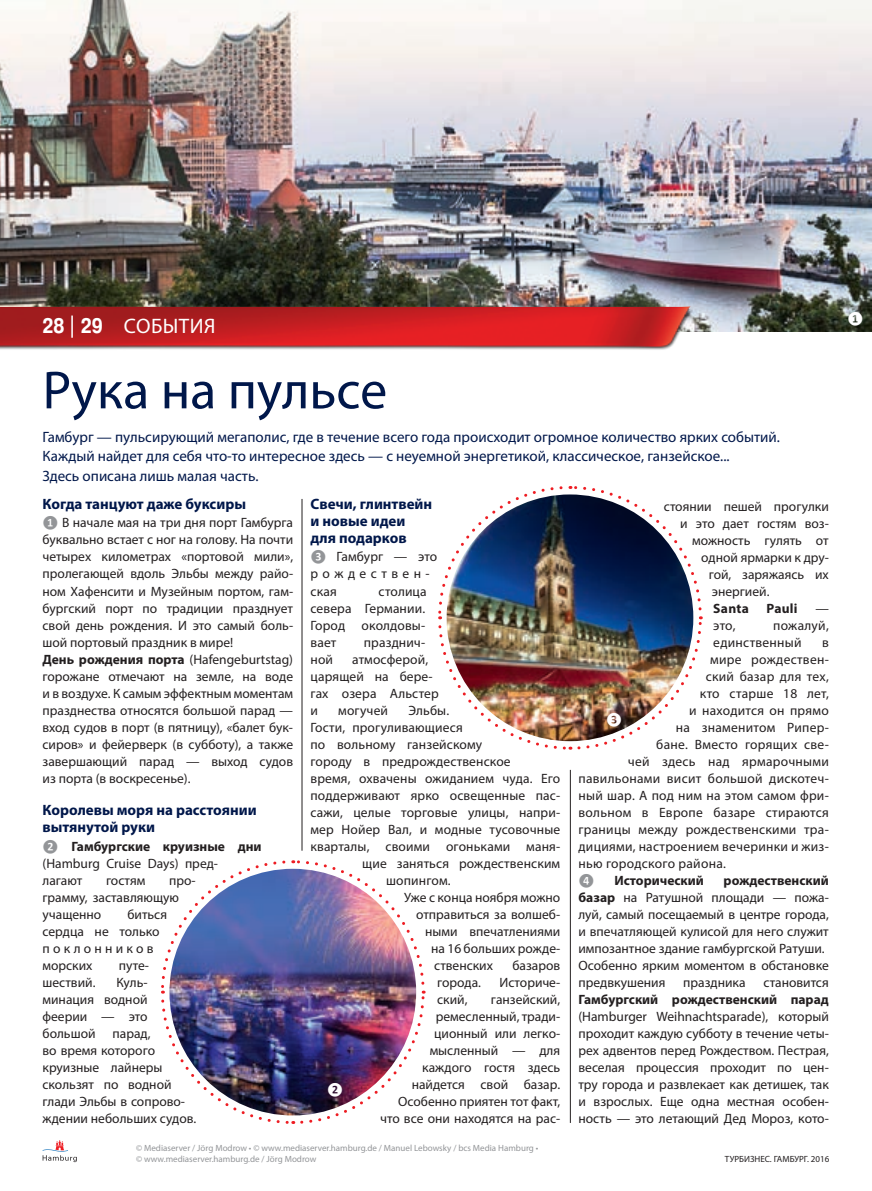
<style>
.page{position:relative;width:872px;height:1191px;background:#fff}
.page>*{position:absolute;margin:0;border:0;box-sizing:border-box;transform-origin:0 0}
.t1{font:54px "Myriad Pro";color:#00174a}
.t2{font:21px "Myriad Pro";letter-spacing:.02em;color:#fff}
.t3{font:15px/19.5px "Myriad Pro";color:#00174a}
.t4{font:700 15px/17px "Myriad Pro";color:#00174a}
.t5{font:13.5px/17px "Myriad Pro";color:#231f20}
.t6{font:13.5px/17px "Myriad Pro";letter-spacing:.02em;color:#231f20}
.t7{font:700 13.5px "Myriad Pro";color:#231f20}
.t8{font:700 12px "Calibri";color:#fff}
.t9{font:700 12px "Calibri";color:#939598}
.t10{font:9px/10.8px "Myriad Pro";color:#939598}
.t11{font:9px "Myriad Pro";color:#231f20}
.s1{font-family:"Pragmatica Cond C";font-weight:700}
.s2{font-family:"Calibri";font-weight:700;font-size:12px;color:#939598}
.s3{font-weight:700}
</style>
<div class="page">
<img style="left:0;top:0;width:872px;height:332px">
<hr style="left:302px;top:499px;width:1px;height:351px;background:#231f20">
<hr style="left:570px;top:770px;width:1px;height:353px;background:#231f20">
<svg style="left:161px;top:860px;width:265px;height:264px"></svg>
<img style="left:169px;top:868px;width:247px;height:247px;border-radius:123px">
<svg style="left:438px;top:486px;width:265px;height:264px"></svg>
<img style="left:446px;top:494px;width:247px;height:247px;border-radius:123px">
<svg style="left:43px;top:1140px;width:34px;height:22px"></svg>
<img style="left:0;top:306px;width:699px;height:44px">
<h2 class="t2" style="left:43px;top:313px;width:174px"><span class="s1">28 | 29</span> СОБЫТИЯ</h2>
<h1 class="t1" style="left:43px;top:357px;width:346px">Рука на пульсе</h1>
<p class="t3" style="left:43px;top:427px;width:739px">Гамбург — пульсирующий мегаполис, где в течение всего года происходит огромное количество ярких событий.<br>Каждый найдет для себя что-то интересное здесь — с неуемной энергетикой, классическое, ганзейское...<br>Здесь описана лишь малая часть.</p>
<p class="t4" style="left:43px;top:495px;width:205px">Когда танцуют даже буксиры</p>
<p class="t5" style="left:43px;top:514px;width:252px"><span class="s2">❶</span> В начале мая на три дня порт Гамбурга буквально встает с ног на голову. На почти четырех километрах «портовой мили», пролегающей вдоль Эльбы между райо&shy;ном Хафенсити и Музейным портом, гам&shy;бургский порт по традиции празднует свой день рождения. И это самый боль&shy;шой портовый праздник в мире!<br><span class="s3">День рождения порта</span> (Hafengeburtstag) горожане отмечают на земле, на воде и в воздухе. К самым эффектным моментам празднества относятся большой парад — вход судов в порт (в пятницу), «балет бук&shy;сиров» и фейерверк (в субботу), а также завершающий парад — выход судов из порта (в воскресенье).</p>
<p class="t4" style="left:43px;top:801px;width:216px">Королевы моря на расстоянии вытянутой руки</p>
<p class="t5" style="left:43px;top:837px;width:221px"><span class="s2">❷</span> <span class="s3">Гамбургские круизные дни </span>(Hamburg Cruise Days) пред-<br>лагают</p>
<p class="t5" style="left:43px;top:871px;width:155px;text-indent:126px">про&shy;грамму, заставляющую учащенно</p>
<p class="t5" style="left:106px;top:871px;width:41px">гостям</p>
<p class="t5" style="left:43px;top:905px;width:126px;text-indent:85px">биться сердца не только поклонников морских</p>
<p class="t5" style="left:119px;top:956px;width:32px">путе-</p>
<p class="t5" style="left:43px;top:973px;width:54px">шествий.</p>
<p class="t5" style="left:43px;top:973px;width:107px;text-align:justify;text-indent:74px">Куль&shy;минация водной феерии — это большой</p>
<p class="t5" style="left:43px;top:1024px;width:155px;text-indent:70px">парад,<br>во время которого круизные лайнеры скользят по водной глади Эльбы в сопрово&shy;ждении небольших судов.</p>
<p class="t4" style="left:310px;top:495px;width:123px">Свечи, глинтвейн и новые идеи для подарков</p>
<p class="t6" style="left:310px;top:548px;width:128px"><span class="s2">❸</span> Гамбург — это рождествен&shy;ская</p>
<p class="t5" style="left:310px;top:582px;width:118px;text-align:justify;text-indent:68px">столица севера Германии.<br>Город околдовы&shy;вает</p>
<p class="t5" style="left:364px;top:633px;width:63px">празднич-</p>
<p class="t5" style="left:310px;top:650px;width:130px;text-indent:42px">атмосферой, царящей на бере&shy;гах озера Альстер и</p>
<p class="t5" style="left:310px;top:650px;width:24px">ной</p>
<p class="t5" style="left:338px;top:701px;width:51px">могучей</p>
<p class="t5" style="left:408px;top:701px;width:42px">Эльбы.</p>
<p class="t5" style="left:310px;top:718px;width:154px">Гости, прогуливающиеся</p>
<p class="t5" style="left:310px;top:735px;width:173px">по вольному ганзейскому</p>
<p class="t5" style="left:310px;top:752px;width:202px">городу в предрождественское</p>
<p class="t5" style="left:310px;top:769px;width:251px">время, охвачены ожиданием чуда. Его</p>
<p class="t5" style="left:310px;top:786px;width:251px">поддерживают ярко освещенные пас-</p>
<p class="t5" style="left:310px;top:803px;width:251px">сажи, целые торговые улицы, напри-</p>
<p class="t5" style="left:310px;top:820px;width:251px">мер Нойер Вал, и модные тусовочные</p>
<p class="t5" style="left:310px;top:837px;width:251px">кварталы, своими огоньками маня-</p>
<p class="t5" style="left:362px;top:854px;width:200px">щие заняться рождественским</p>
<p class="t5" style="left:386px;top:871px;width:66px">шопингом.</p>
<p class="t5" style="left:404px;top:888px;width:158px">Уже с конца ноября можно</p>
<p class="t5" style="left:416px;top:905px;width:146px">отправиться за волшеб-</p>
<p class="t5" style="left:425px;top:922px;width:136px">ными впечатлениями</p>
<p class="t5" style="left:431px;top:939px;width:131px">на 16 больших рожде-</p>
<p class="t5" style="left:434px;top:956px;width:60px">ственских</p>
<p class="t5" style="left:512px;top:956px;width:49px">базаров</p>
<p class="t5" style="left:437px;top:973px;width:45px">города.</p>
<p class="t5" style="left:499px;top:973px;width:62px">Историче-</p>
<p class="t5" style="left:437px;top:990px;width:32px">ский,</p>
<p class="t5" style="left:380px;top:990px;width:182px;text-align:right">ганзейский,<br>ремесленный, тради&shy;ционный или легко&shy;мысленный — для каждого гостя здесь найдется свой базар.<br>Особенно приятен тот факт, что все они находятся на рас-</p>
<p class="t8" style="left:327px;top:1082px;width:17px">❷</p>
<p class="t5" style="left:664px;top:497px;width:166px">стоянии пешей прогулки</p>
<p class="t5" style="left:680px;top:514px;width:150px">и это дает гостям воз-</p>
<p class="t5" style="left:692px;top:531px;width:138px">можность гулять от</p>
<p class="t5" style="left:701px;top:548px;width:129px">одной ярмарки к дру-</p>
<p class="t5" style="left:709px;top:565px;width:122px">гой, заряжаясь их</p>
<p class="t5" style="left:712px;top:582px;width:59px">энергией.</p>
<p class="t7" style="left:713px;top:599px;width:37px">Santa</p>
<p class="t7" style="left:766px;top:599px;width:33px">Pauli</p>
<p class="t5" style="left:815px;top:599px;width:15px">—</p>
<p class="t5" style="left:713px;top:616px;width:24px">это,</p>
<p class="t6" style="left:713px;top:616px;width:117px;text-indent:60px">пожалуй, единственный</p>
<p class="t5" style="left:822px;top:633px;width:8px">в</p>
<p class="t6" style="left:710px;top:650px;width:120px">мире рождествен-</p>
<p class="t6" style="left:706px;top:667px;width:124px">ский базар для тех,</p>
<p class="t6" style="left:700px;top:684px;width:130px">кто старше 18 лет,</p>
<p class="t6" style="left:689px;top:701px;width:141px">и находится он прямо</p>
<p class="t6" style="left:676px;top:718px;width:155px">на знаменитом Рипер-</p>
<p class="t6" style="left:656px;top:735px;width:174px">бане. Вместо горящих све-</p>
<p class="t6" style="left:628px;top:752px;width:203px">чей здесь над ярмарочными</p>
<p class="t6" style="left:578px;top:769px;width:252px">павильонами висит большой дискотеч-</p>
<p class="t6" style="left:578px;top:786px;width:252px">ный шар. А под ним на этом самом фри-</p>
<p class="t6" style="left:578px;top:803px;width:252px">вольном в Европе базаре стираются</p>
<p class="t6" style="left:578px;top:820px;width:252px">границы между рождественскими тра-</p>
<p class="t6" style="left:578px;top:837px;width:252px">дициями, настроением вечеринки и жиз-</p>
<p class="t6" style="left:578px;top:854px;width:149px">нью городского района.</p>
<p class="t9" style="left:578px;top:873px;width:17px">❹</p>
<p class="t7" style="left:614px;top:871px;width:91px">Исторический</p>
<p class="t8" style="left:606px;top:712px;width:17px">❸</p>
<p class="t5" style="left:578px;top:871px;width:252px;text-indent:145px"><span class="s3">рождественский базар</span> на Ратушной площади — пожа&shy;луй, самый посещаемый в центре города, и впечатляющей кулисой для него служит импозантное здание гамбургской Ратуши.<br>Особенно ярким моментом в обстановке предвкушения</p>
<p class="t5" style="left:683px;top:973px;width:64px">праздника</p>
<p class="t5" style="left:763px;top:973px;width:67px">становится</p>
<p class="t7" style="left:578px;top:990px;width:252px">Гамбургский рождественский парад</p>
<p class="t5" style="left:578px;top:1007px;width:252px;text-align:justify">(Hamburger Weihnachtsparade), который проходит каждую субботу в течение четы&shy;рех адвентов перед Рождеством. Пестрая, веселая процессия проходит по цен&shy;тру города и развлекает как детишек, так и взрослых. Еще одна местная особен&shy;ность — это летающий Дед Мороз, кото-</p>
<p class="t10" style="left:136px;top:1142px;width:404px">© Mediaserver / Jörg Modrow • © www.mediaserver.hamburg.de / Manuel Lebowsky / bcs Media Hamburg • © www.mediaserver.hamburg.de / Jörg Modrow</p>
<p class="t11" style="left:725px;top:1153px;width:106px">ТУРБИЗНЕС. ГАМБУРГ. 2016</p>
<p class="t8" style="left:847px;top:311px;width:17px">❶</p>
</div>
